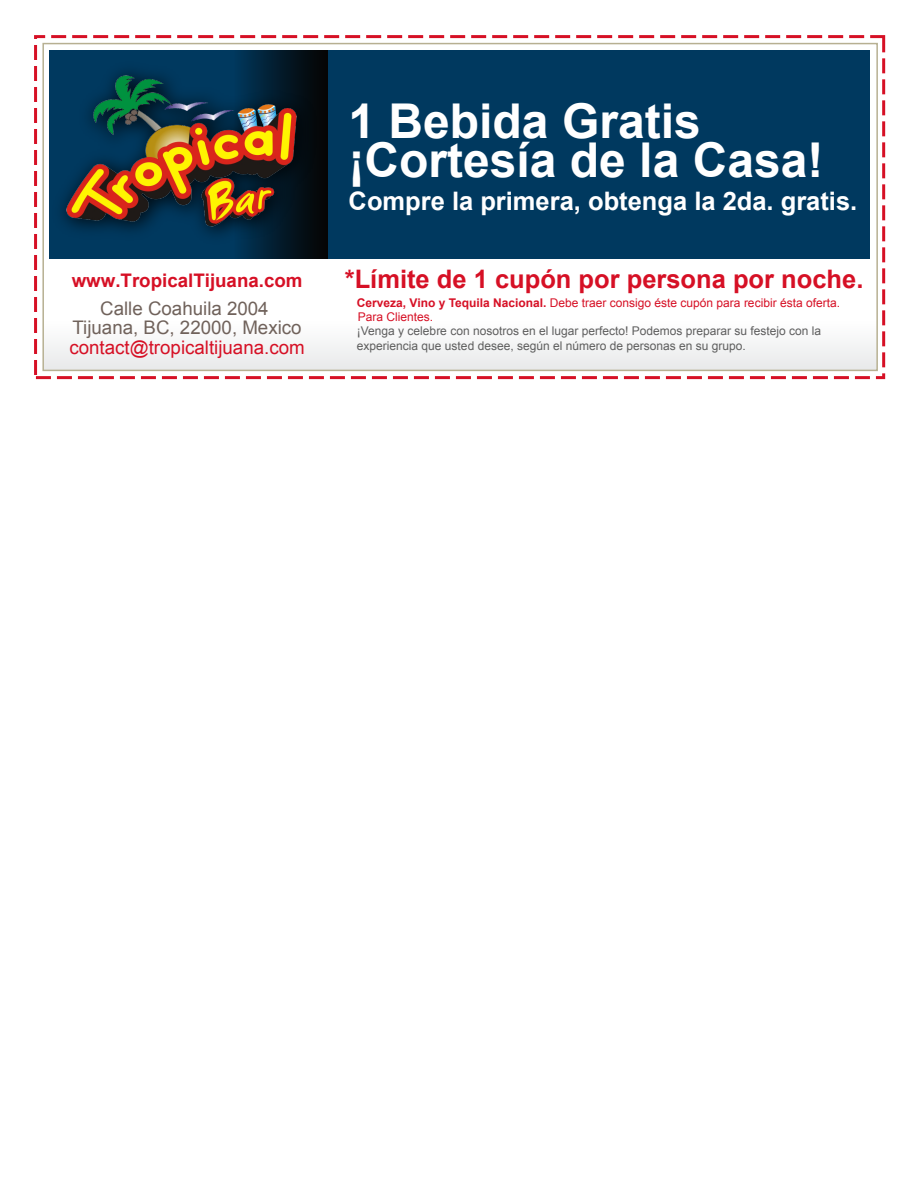
<style>
.page{position:relative;width:918px;height:1188px;background:#fff}
.page>*{position:absolute;margin:0;border:0;box-sizing:border-box;transform-origin:0 0}
.t1{font:700 48px/39.2px "Arial";color:#fff}
.t2{font:700 25.5px "Arial";color:#fff}
.t3{font:700 25.5px "Arial";color:#d61025}
.t4{font:18.75px/19.5px "Arial";color:#70625b;text-align:center}
.t5{font:18.75px "Arial";color:#d61025}
.t6{font:700 18.75px "Arial";color:#d61025}
.t7{font:12px/14.4px "Arial";color:#5e5e5e}
.t8{font:12px/14.5px "Arial";color:#d61025}
.s1{font-weight:700}
</style>
<div class="page">
<svg style="left:34px;top:35px;width:851px;height:344px"></svg>
<div style="left:44px;top:319px;width:833px;height:51px;background:#f4f5f5"></div>
<div style="left:42px;top:43px;width:836px;height:328px;border:2px solid #b7b092"></div>
<div style="left:49px;top:50px;width:821px;height:209px;background:#00395f"></div>
<div style="left:204px;top:50px;width:123px;height:209px;background:linear-gradient(to right,#00426f,#050403)"></div>
<img style="left:45px;top:56px;width:279px;height:194px">
<img style="left:66px;top:76px;width:231px;height:150px">
<h3 class="t6" style="left:72px;top:268px;width:232px">www.TropicalTijuana.com</h3>
<h3 class="t4" style="left:73px;top:299px;width:231px">Calle Coahuila 2004<br>Tijuana, BC, 22000, Mexico</h3>
<h3 class="t5" style="left:69px;top:335px;width:237px">contact@tropicaltijuana.com</h3>
<h1 class="t1" style="left:349px;top:103px;width:476px">1 Bebida Gratis ¡Cortesía de la Casa!</h1>
<h2 class="t2" style="left:349px;top:184px;width:510px">Compre la primera, obtenga la 2da. gratis.</h2>
<h2 class="t3" style="left:345px;top:262px;width:520px">*Límite de 1 cupón por persona por noche.</h2>
<p class="t8" style="left:357px;top:295px;width:485px"><span class="s1">Cerveza, Vino y Tequila Nacional.</span> Debe traer consigo éste cupón para recibir ésta oferta.<br>Para Clientes.</p>
<p class="t7" style="left:357px;top:324px;width:466px">¡Venga y celebre con nosotros en el lugar perfecto! Podemos preparar su festejo con la experiencia que usted desee, según el número de personas en su grupo.</p>
</div>
